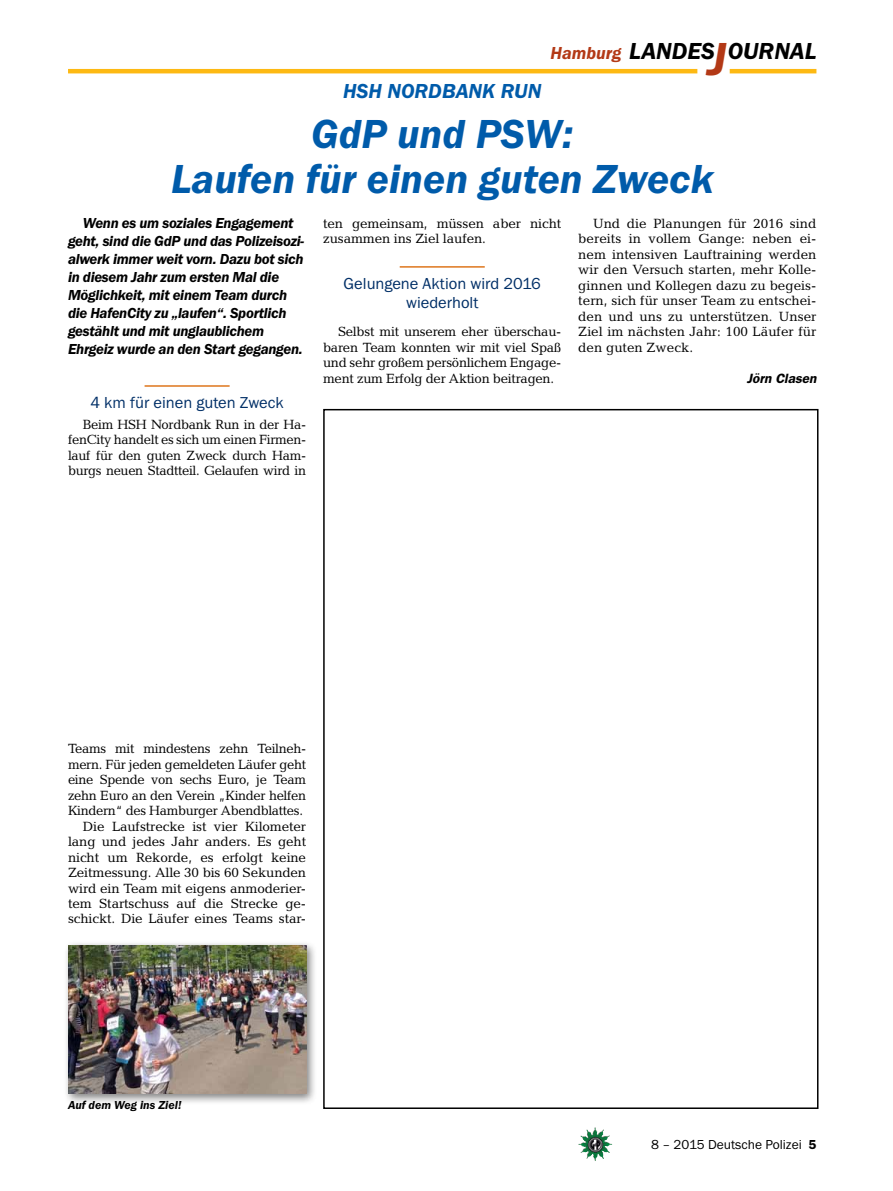
<style>
.page{position:relative;width:893px;height:1191px;background:#fff}
.page>*{position:absolute;margin:0;border:0;box-sizing:border-box;transform-origin:0 0}
._02__HEADLINE_3spalt{font:italic 600 42px/45px "Franklin Gothic Itc T";color:#005baa;text-align:center}
.t1{font:italic 600 24px "Franklin Gothic Itc T";color:#000}
._01__RUBRIKENZEILE_o{font:italic 600 21px "Franklin Gothic Itc T";color:#005baa}
.t2{font:italic 600 18px "Franklin Gothic Itc T";color:#b33916}
._21__ZÜ_C_2-zeilig{font:16.5px/19.5px "Franklin Gothic Itc T";color:#002f67;text-align:center}
._08__VORSPANN{font:italic 600 15px/18px "Franklin Gothic Itc T";letter-spacing:-.02em;color:#000}
._09__GRUNDTEXT___Blo{font:13.5px/15.5px "Candida";letter-spacing:-.02em;color:#000;text-align:justify}
._12__BILDUNTERSCHRIF{font:13.5px/15.5px "Candida";letter-spacing:-.01em;color:#000;text-align:right}
.t3{font:13.5px "Franklin Gothic Itc T";color:#000}
._13__UNTERSCHRIFT_Ar{font:italic 600 13.5px "Franklin Gothic";color:#000}
._12__BILDUNTERSCHRIF-2{font:italic 600 12px "Franklin Gothic Itc T";color:#000}
.s1{font-size:48px;color:#b33916}
.s2{font-weight:600}
</style>
<div class="page">
<img style="left:578px;top:1127px;width:17px;height:25px">
<hr style="left:730px;top:69px;width:86px;height:4px;background:#fdb913">
<hr style="left:68px;top:69px;width:629px;height:4px;background:#fdb913">
<hr style="left:145px;top:385px;width:85px;height:2px;background:#de761c">
<div style="left:323px;top:409px;width:495px;height:700px;border:2px solid #000"></div>
<hr style="left:400px;top:266px;width:85px;height:2px;background:#de761c">
<div style="left:63px;top:940px;width:254px;height:164px;background:#000;opacity:.5"></div>
<img style="left:68px;top:945px;width:238px;height:148px">
<h3 class="t2" style="left:550px;top:42px;width:72px">Hamburg</h3>
<h2 class="t1" style="left:629px;top:37px;width:189px">LANDES<span class="s1">J</span>OURNAL</h2>
<p class="_01__RUBRIKENZEILE_o" style="left:343px;top:79px;width:200px">HSH NORDBANK RUN</p>
<p class="_02__HEADLINE_3spalt" style="left:171px;top:111px;width:544px">GdP und PSW:<br>Laufen für einen guten Zweck</p>
<p class="_08__VORSPANN" style="left:68px;top:214px;width:238px;text-indent:15px">Wenn es um soziales Engagement geht, sind die GdP und das Polizeisozi&shy;alwerk immer weit vorn. Dazu bot sich in diesem Jahr zum ersten Mal die Möglichkeit, mit einem Team durch die HafenCity zu „laufen“. Sportlich gestählt und mit unglaublichem Ehrgeiz wurde an den Start gegangen.</p>
<p class="_21__ZÜ_C_2-zeilig" style="left:90px;top:392px;width:195px">4 km für einen guten Zweck</p>
<p class="_09__GRUNDTEXT___Blo" style="left:68px;top:416px;width:240px;text-indent:15px">Beim HSH Nordbank Run in der Ha&shy;fenCity handelt es sich um einen Firmen&shy;lauf für den guten Zweck durch Ham&shy;burgs neuen Stadtteil. Gelaufen wird in</p>
<p class="_09__GRUNDTEXT___Blo" style="left:323px;top:216px;width:240px">ten gemeinsam, müssen aber nicht zusammen ins Ziel laufen.</p>
<p class="_21__ZÜ_C_2-zeilig" style="left:344px;top:273px;width:199px">Gelungene Aktion wird 2016 wiederholt</p>
<p class="_09__GRUNDTEXT___Blo" style="left:323px;top:324px;width:240px;text-indent:15px">Selbst mit unserem eher überschau&shy;baren Team konnten wir mit viel Spaß und sehr großem persönlichem Engage&shy;ment zum Erfolg der Aktion beitragen.</p>
<p class="_09__GRUNDTEXT___Blo" style="left:578px;top:216px;width:240px;text-indent:15px">Und die Planungen für 2016 sind bereits in vollem Gange: neben ei&shy;nem intensiven Lauftraining werden wir den Versuch starten, mehr Kolle&shy;ginnen und Kollegen dazu zu begeis&shy;tern, sich für unser Team zu entschei&shy;den und uns zu unterstützen. Unser Ziel im nächsten Jahr: 100 Läufer für den guten Zweck.</p>
<p class="_13__UNTERSCHRIFT_Ar" style="left:747px;top:370px;width:71px">Jörn Clasen</p>
<p class="_12__BILDUNTERSCHRIF" style="left:68px;top:741px;width:240px">Teams mit mindestens zehn Teilneh&shy;mern. Für jeden gemeldeten Läufer geht eine Spende von sechs Euro, je Team zehn Euro an den Verein „Kinder helfen Kindern“ des Hamburger Abendblattes.<br>Die Laufstrecke ist vier Kilometer lang und jedes Jahr anders. Es geht nicht um Rekorde, es erfolgt keine Zeitmessung. Alle 30 bis 60 Sekunden wird ein Team mit eigens anmoderier&shy;tem Startschuss auf die Strecke ge&shy;schickt. Die Läufer eines Teams star-</p>
<p class="_12__BILDUNTERSCHRIF-2" style="left:68px;top:1098px;width:115px">Auf dem Weg ins Ziel!</p>
<p class="t3" style="left:651px;top:1136px;width:167px">8 – 2015 Deutsche Polizei <span class="s2">5</span></p>
</div>
